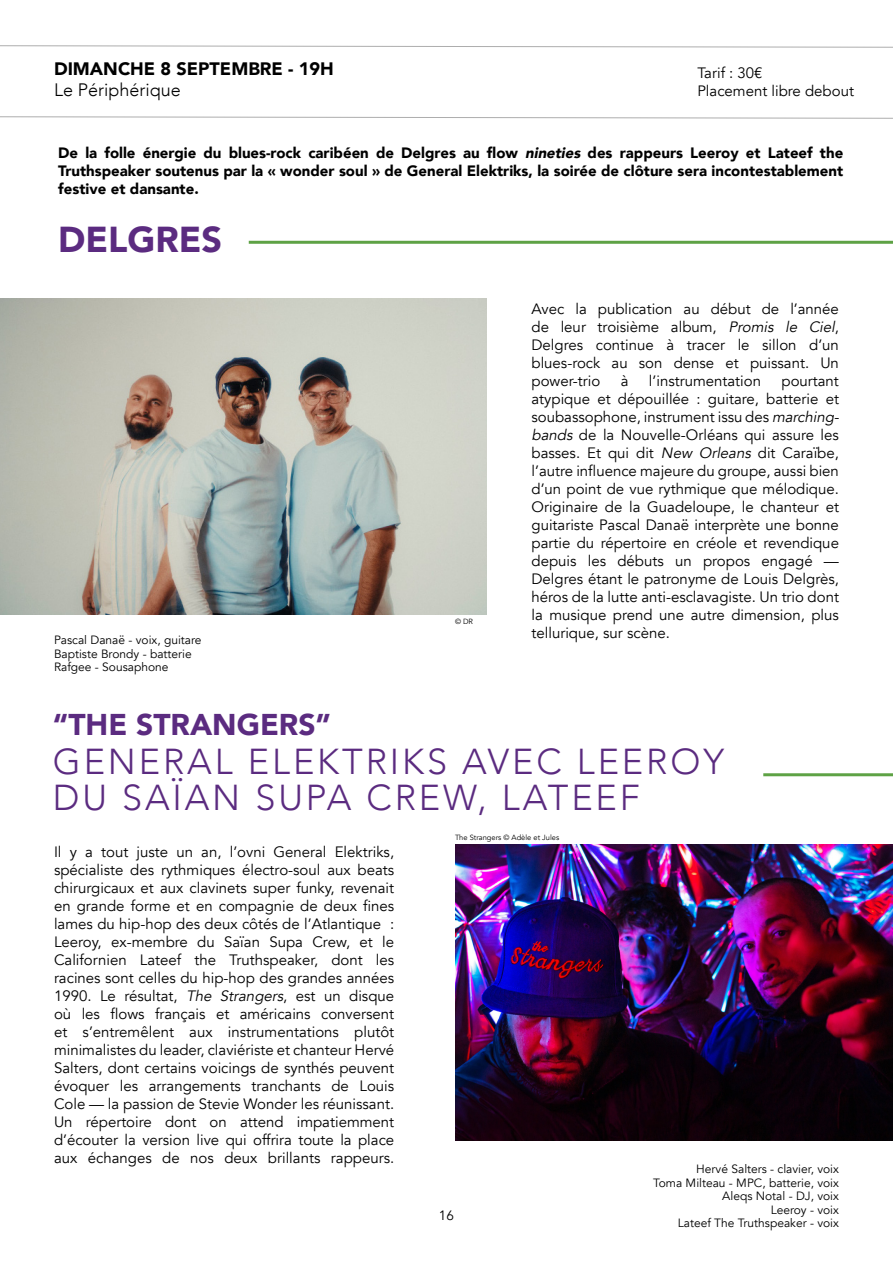
<style>
.page{position:relative;width:893px;height:1263px;background:#fff}
.page>*{position:absolute;margin:0;border:0;box-sizing:border-box;transform-origin:0 0}
.t1{font:300 36px/36px "Avenir";letter-spacing:.08em;color:#5b2b80}
.t2{font:900 36px "Avenir";color:#5b2b80}
.t3{font:900 30px "Avenir";color:#5b2b80}
.t4{font:900 18px "Avenir";color:#000}
.t5{font:300 18px "Avenir";color:#000}
.t6{font:15px/18px "Avenir";color:#000;text-align:justify}
.t7{font:900 15px/18px "Avenir";color:#000;text-align:justify}
.t8{font:13.5px "Avenir";color:#000}
.t9{font:12px/13.5px "Avenir";color:#000}
.t10{font:7.5px "Avenir";color:#000}
.s1{font-style:italic}
</style>
<div class="page">
<svg style="left:0;top:45px;width:893px;height:3px"></svg>
<svg style="left:0;top:116px;width:893px;height:3px"></svg>
<img style="left:0;top:299px;width:487px;height:316px">
<hr style="left:249px;top:241px;width:644px;height:3px;background:#5ea245">
<hr style="left:763px;top:773px;width:130px;height:3px;background:#5ea245">
<img style="left:455px;top:845px;width:438px;height:295px">
<p class="t4" style="left:54px;top:53px;width:281px">DIMANCHE 8 SEPTEMBRE - 19H</p>
<p class="t5" style="left:54px;top:79px;width:128px">Le Périphérique</p>
<p class="t6" style="left:697px;top:64px;width:158px">Tarif : 30€<br>Placement libre debout</p>
<p class="t7" style="left:58px;top:143px;width:786px">De la folle énergie du blues-rock caribéen de Delgres au flow <span class="s1">nineties</span> des rappeurs Leeroy et Lateef the Truthspeaker soutenus par la « wonder soul » de General Elektriks, la soirée de clôture sera incontestablement festive et dansante.</p>
<h1 class="t2" style="left:58px;top:209px;width:166px">DELGRES</h1>
<p class="t9" style="left:54px;top:633px;width:149px">Pascal Danaë - voix, guitare<br>Baptiste Brondy - batterie<br>Rafgee - Sousaphone</p>
<p class="t10" style="left:455px;top:617px;width:20px">© DR</p>
<p class="t6" style="left:531px;top:300px;width:309px">Avec la publication au début de l’année de leur troisième album, <span class="s1">Promis le Ciel</span>, Delgres continue à tracer le sillon d’un blues-rock au son dense et puissant. Un power-trio</p>
<p class="t6" style="left:621px;top:372px;width:9px">à</p>
<p class="t6" style="left:649px;top:372px;width:114px">l’instrumentation</p>
<p class="t6" style="left:531px;top:372px;width:312px;text-align:left;text-indent:250px">pourtant atypique et dépouillée : guitare, batterie et soubassophone, instrument issu des <span class="s1">marching&shy;bands</span> de la Nouvelle-Orléans qui assure les basses. Et qui dit <span class="s1">New Orleans</span> dit Caraïbe, l’autre influence majeure du groupe, aussi bien d’un point de vue rythmique que mélodique.<br>Originaire de la Guadeloupe, le chanteur et guitariste Pascal Danaë interprète une bonne partie du répertoire en créole et revendique depuis les débuts un propos engagé — Delgres étant le patronyme de Louis Delgrès, héros de la lutte anti-esclavagiste. Un trio dont la musique prend une autre dimension, plus tellurique, sur scène.</p>
<h2 class="t3" style="left:53px;top:699px;width:280px">“THE STRANGERS”</h2>
<h1 class="t1" style="left:53px;top:744px;width:673px">GENERAL ELEKTRIKS AVEC LEEROY<br>DU SAÏAN SUPA CREW, LATEEF</h1>
<p class="t6" style="left:54px;top:843px;width:342px">Il y a tout juste un an, l’ovni General Elektriks, spécialiste des rythmiques électro-soul aux beats chirurgicaux et aux clavinets super funky, revenait en grande forme et en compagnie de deux fines lames du hip-hop des deux côtés de l’Atlantique :<br>Leeroy, ex-membre du Saïan Supa Crew, et le Californien Lateef the Truthspeaker, dont les racines sont celles du hip-hop des grandes années 1990. Le résultat, <span class="s1">The Strangers</span>, est un disque où les flows français et américains conversent et s’entremêlent aux instrumentations plutôt minimalistes du leader, claviériste et chanteur Hervé Salters, dont certains voicings de synthés peuvent évoquer les arrangements tranchants de Louis Cole — la passion de Stevie Wonder les réunissant.<br>Un répertoire dont on attend impatiemment d’écouter la version live qui offrira toute la place aux échanges de nos deux brillants rappeurs.</p>
<p class="t10" style="left:455px;top:833px;width:106px">The Strangers © Adèle et Jules</p>
<p class="t8" style="left:439px;top:1207px;width:17px">16</p>
<p class="t9" style="left:653px;top:1162px;width:187px;text-align:right">Hervé Salters - clavier, voix<br>Toma Milteau - MPC, batterie, voix<br>Aleqs Notal - DJ, voix<br>Leeroy - voix<br>Lateef The Truthspeaker - voix</p>
</div>
